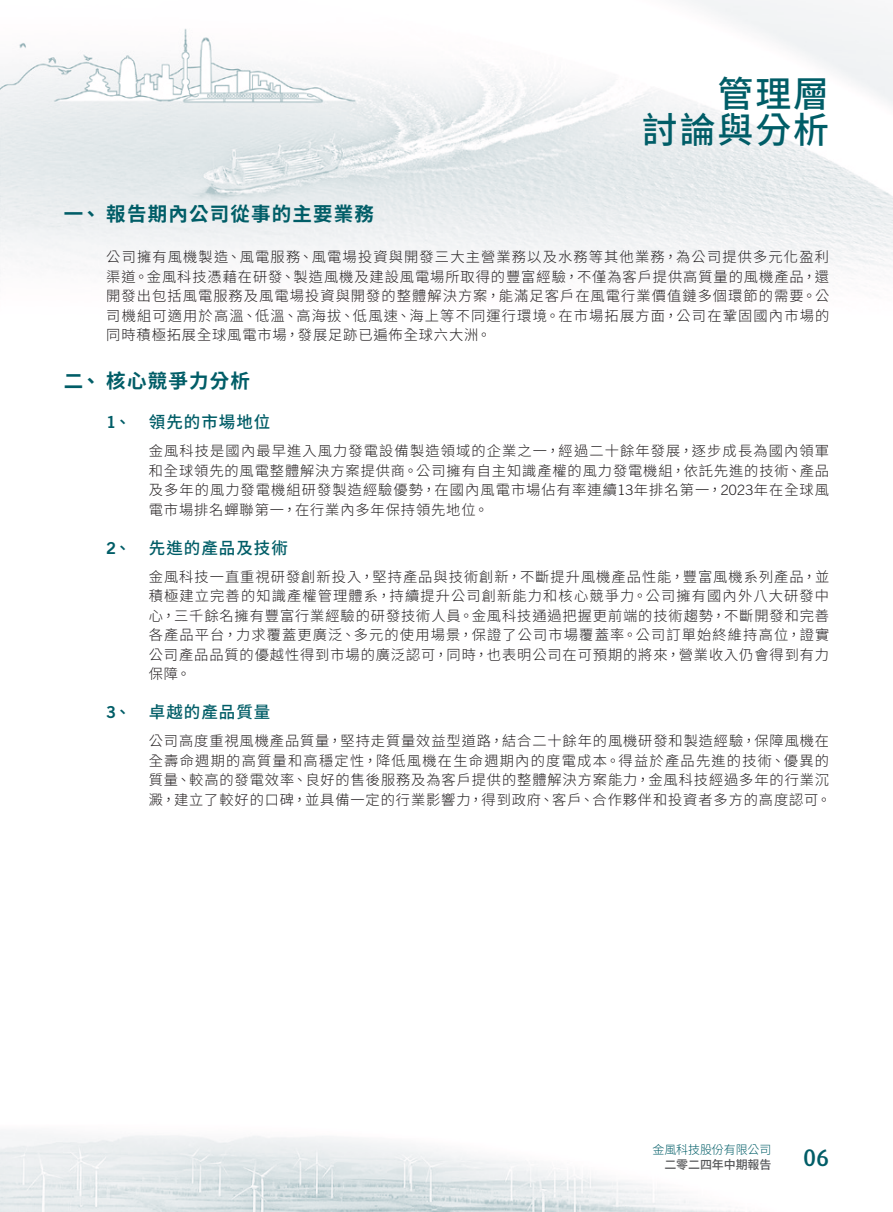
<style>
.page{position:relative;width:893px;height:1212px;background:#fff}
.page>*{position:absolute;margin:0;border:0;box-sizing:border-box;transform-origin:0 0}
.t1{font:500 36px/36px "Source Han Sans TC";letter-spacing:.05em;color:#005d67;text-align:right}
.t2{font:500 24px "Dax";color:#005d67}
.Heading_1{font:700 19.5px "Source Han Sans TC";letter-spacing:.06em;color:#005d67}
.Heading_2{font:500 16.5px "Source Han Sans TC";letter-spacing:.06em;color:#005d67}
.Body_Text{font:300 14.25px/19.5px "Source Han Sans TC";letter-spacing:.06em;color:#231f20;text-align:justify}
.t3{font:300 12px "Source Han Sans TC";letter-spacing:-.01em;color:#005d67}
.t4{font:500 12px "Source Han Sans TC";letter-spacing:-.01em;color:#57585a}
.s1{font-family:"Trade Gothic LT Std Bd 2";font-weight:400}
.s2{font-family:"Trade Gothic LT Std"}
</style>
<div class="page">
<img style="left:0;top:0;width:893px;height:1212px">
<h1 class="t1" style="left:642px;top:77px;width:189px">管理層<br>討論與分析</h1>
<p class="Heading_1" style="left:64px;top:203px;width:312px">一、報告期內公司從事的主要業務</p>
<p class="Body_Text" style="left:106px;top:247px;width:724px">公司擁有風機製造、風電服務、風電場投資與開發三大主營業務以及水務等其他業務，為公司提供多元化盈利渠道。金風科技憑藉在研發、製造風機及建設風電場所取得的豐富經驗，不僅為客戶提供高質量的風機產品，還開發出包括風電服務及風電場投資與開發的整體解決方案，能滿足客戶在風電行業價值鏈多個環節的需要。公司機組可適用於高溫、低溫、高海拔、低風速、海上等不同運行環境。在市場拓展方面，公司在鞏固國內市場的同時積極拓展全球風電市場，發展足跡已遍佈全球六大洲。</p>
<p class="Heading_1" style="left:64px;top:369px;width:188px">二、核心競爭力分析</p>
<p class="Heading_2" style="left:149px;top:413px;width:123px">領先的市場地位</p>
<p class="Heading_2" style="left:106px;top:413px;width:26px">、<span class="s1">1</span></p>
<p class="Heading_2" style="left:106px;top:538px;width:26px">、<span class="s1">2</span></p>
<p class="Heading_2" style="left:106px;top:703px;width:26px">、<span class="s1">3</span></p>
<p class="Body_Text" style="left:149px;top:442px;width:682px">金風科技是國內最早進入風力發電設備製造領域的企業之一，經過二十餘年發展，逐步成長為國內領軍和全球領先的風電整體解決方案提供商。公司擁有自主知識產權的風力發電機組，依託先進的技術、產品及多年的風力發電機組研發製造經驗優勢，在國內風電市場佔有率連續<span class="s2">13</span>年排名第一，<span class="s2">2023</span>年在全球風電市場排名蟬聯第一，在行業內多年保持領先地位。</p>
<p class="Heading_2" style="left:149px;top:538px;width:141px">先進的產品及技術</p>
<p class="Body_Text" style="left:149px;top:567px;width:682px">金風科技一直重視研發創新投入，堅持產品與技術創新，不斷提升風機產品性能，豐富風機系列產品，並積極建立完善的知識產權管理體系，持續提升公司創新能力和核心競爭力。公司擁有國內外八大研發中心，三千餘名擁有豐富行業經驗的研發技術人員。金風科技通過把握更前端的技術趨勢，不斷開發和完善各產品平台，力求覆蓋更廣泛、多元的使用場景，保證了公司市場覆蓋率。公司訂單始終維持高位，證實公司產品品質的優越性得到市場的廣泛認可，同時，也表明公司在可預期的將來，營業收入仍會得到有力保障。</p>
<p class="Heading_2" style="left:149px;top:703px;width:123px">卓越的產品質量</p>
<p class="Body_Text" style="left:149px;top:732px;width:684px;text-align:left">公司高度重視風機產品質量，堅持走質量效益型道路，結合二十餘年的風機研發和製造經驗，保障風機在全壽命週期的高質量和高穩定性，降低風機在生命週期內的度電成本。得益於產品先進的技術、優異的質量、較高的發電效率、良好的售後服務及為客戶提供的整體解決方案能力，金風科技經過多年的行業沉澱，建立了較好的口碑，並具備一定的行業影響力，得到政府、客戶、合作夥伴和投資者多方的高度認可。</p>
<p class="t3" style="left:652px;top:1143px;width:120px">金風科技股份有限公司</p>
<h2 class="t2" style="left:803px;top:1144px;width:27px">06</h2>
<p class="t4" style="left:664px;top:1158px;width:109px">二零二四年中期報告</p>
</div>
